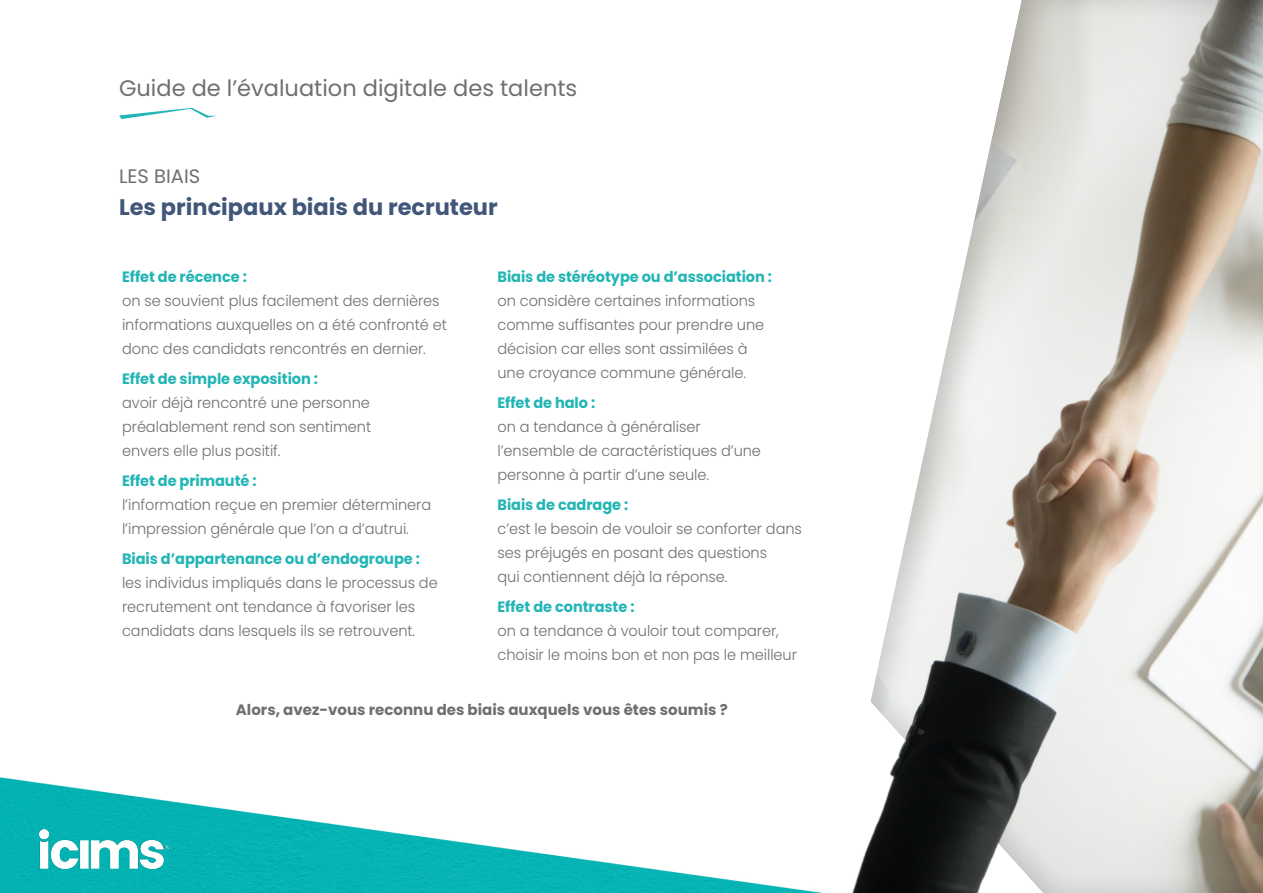
<style>
.page{position:relative;width:1263px;height:893px;background:#fff}
.page>*{position:absolute;margin:0;border:0;box-sizing:border-box;transform-origin:0 0}
.t1{font:22.5px "Poppins";color:#706f6f}
.t2{font:700 22.5px "Poppins";color:#415679}
.t3{font:19.5px "Poppins";color:#6f6f6f}
.t4{font:300 15px/24px "Poppins";letter-spacing:-.005em;color:#706f6f}
.t5{font:700 15px "Poppins";letter-spacing:-.005em;color:#23b5b5}
.t6{font:700 15px "Poppins";color:#6f6f6f}
</style>
<div class="page">
<img style="left:0;top:777px;width:645px;height:116px">
<svg style="left:119px;top:108px;width:97px;height:11px"></svg>
<img style="left:645px;top:0;width:618px;height:893px">
<img style="left:39px;top:829px;width:129px;height:39px">
<h1 class="t1" style="left:119px;top:75px;width:460px">Guide de l’évaluation digitale des talents</h1>
<h2 class="t3" style="left:119px;top:165px;width:83px">LES BIAIS</h2>
<h1 class="t2" style="left:119px;top:194px;width:380px">Les principaux biais du recruteur</h1>
<p class="t5" style="left:122px;top:268px;width:126px">Effet de récence :</p>
<p class="t4" style="left:122px;top:289px;width:326px">on se souvient plus facilement des dernières informations auxquelles on a été confronté et donc des candidats rencontrés en dernier.</p>
<p class="t5" style="left:122px;top:370px;width:197px">Effet de simple exposition :</p>
<p class="t4" style="left:122px;top:391px;width:251px;text-align:justify">avoir déjà rencontré une personne préalablement rend son sentiment envers elle plus positif.</p>
<p class="t5" style="left:122px;top:472px;width:136px">Effet de primauté :</p>
<p class="t4" style="left:122px;top:493px;width:311px">l’information reçue en premier déterminera l’impression générale que l’on a d’autrui.</p>
<p class="t5" style="left:122px;top:550px;width:299px">Biais d’appartenance ou d’endogroupe :</p>
<p class="t4" style="left:122px;top:571px;width:317px">les individus impliqués dans le processus de recrutement ont tendance à favoriser les candidats dans lesquels ils se retrouvent.</p>
<p class="t5" style="left:497px;top:268px;width:276px">Biais de stéréotype ou d’association :</p>
<p class="t4" style="left:497px;top:289px;width:268px">on considère certaines informations comme suffisantes pour prendre une décision car elles sont assimilées à une croyance commune générale.</p>
<p class="t5" style="left:497px;top:394px;width:99px">Effet de halo :</p>
<p class="t4" style="left:497px;top:415px;width:265px">on a tendance à généraliser l’ensemble de caractéristiques d’une personne à partir d’une seule.</p>
<p class="t5" style="left:497px;top:496px;width:132px">Biais de cadrage :</p>
<p class="t4" style="left:497px;top:517px;width:306px">c’est le besoin de vouloir se conforter dans ses préjugés en posant des questions<br>qui contiennent déjà la réponse.</p>
<p class="t5" style="left:497px;top:598px;width:138px">Effet de contraste :</p>
<p class="t4" style="left:497px;top:619px;width:301px">on a tendance à vouloir tout comparer, choisir le moins bon et non pas le meilleur</p>
<p class="t6" style="left:236px;top:701px;width:493px">Alors, avez-vous reconnu des biais auxquels vous êtes soumis ?</p>
</div>
